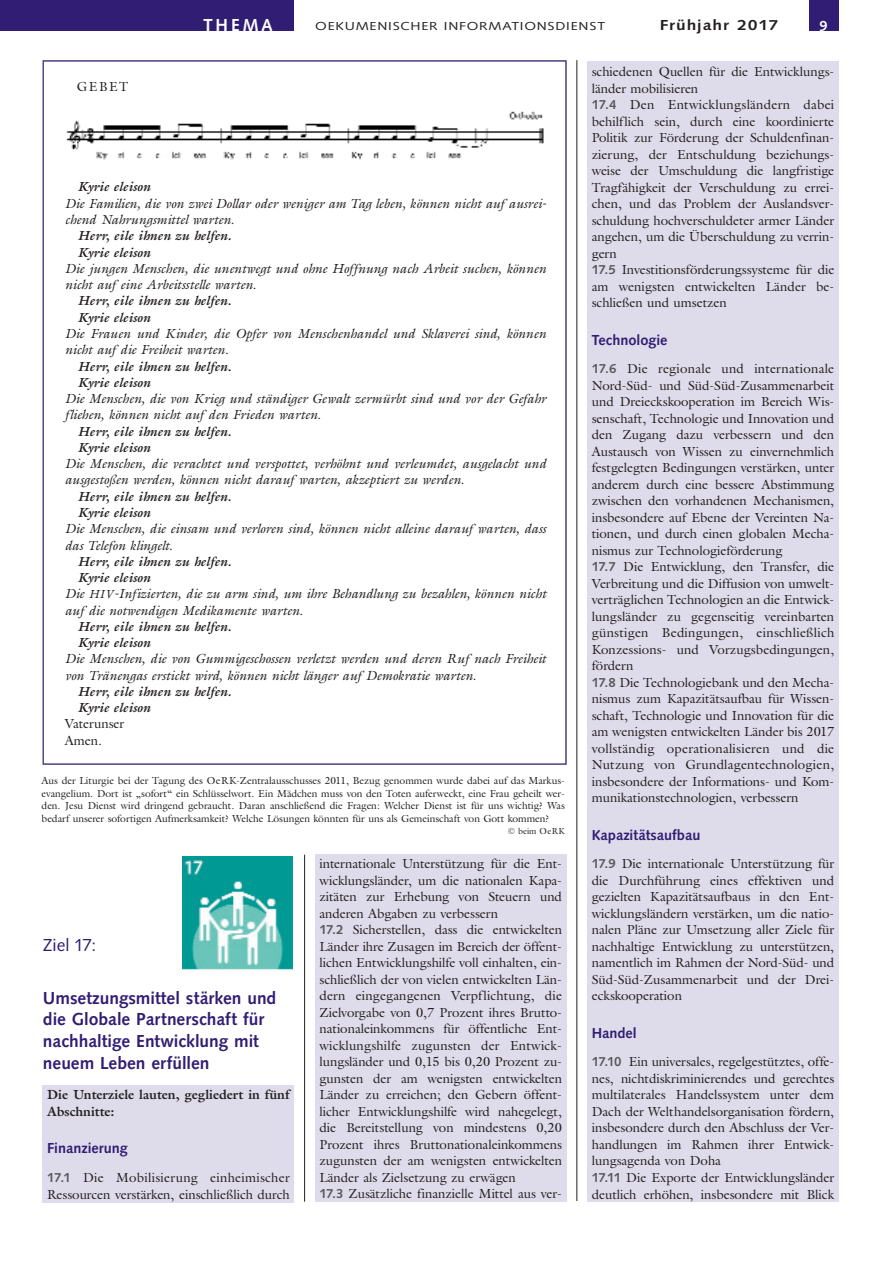
<style>
.page{position:relative;width:893px;height:1262px;background:#fff}
.page>*{position:absolute;margin:0;border:0;box-sizing:border-box;transform-origin:0 0}
.t1{font:700 18px/21.6px "Syntax";color:#311d73}
.t2{font:18px "Syntax";color:#311d73}
.t3{font:700 18px "Syntax";letter-spacing:.165em;color:#fff}
.t4{font:700 15px "Syntax";color:#311d73}
.t5{font:700 15px "Syntax";letter-spacing:.055em;color:#231f20;scale:1.2 1}
.t6{font:700 15px "Syntax";color:#fff}
.t7{font:13.5px/16.5px "Gareth";color:#231f20}
.t8{font:italic 13.5px/16.4px "Gareth";color:#231f20}
.t9{font:italic 700 13.5px/16.2px "Gareth";color:#231f20}
.t10{font:700 13.5px/16.5px "Gareth";color:#231f20}
.t11{font:12px "Syntax";letter-spacing:.055em;color:#231f20;scale:1.2 1}
.t12{font:10.5px/12.8px "Gareth";color:#231f20;text-align:justify}
.t13{font:9px "Gareth";letter-spacing:.025em;color:#231f20}
.s1{font-size:12px}
.s2{font-family:"Syntax";font-weight:700;color:#57585a}
</style>
<div class="page">
<div style="left:43px;top:1085px;width:251px;height:117px;background:#dedbea"></div>
<div style="left:315px;top:854px;width:251px;height:347px;background:#dedbea"></div>
<div style="left:587px;top:61px;width:251px;height:1141px;background:#dedbea"></div>
<div style="left:0;top:0;width:294px;height:31px;background:#311d73"></div>
<div style="left:808px;top:0;width:30px;height:31px;background:#311d73"></div>
<hr style="left:304px;top:854px;width:1px;height:347px;background:#231f20">
<hr style="left:576px;top:60px;width:1px;height:1141px;background:#231f20">
<img style="left:182px;top:856px;width:111px;height:114px">
<img style="left:66px;top:111px;width:478px;height:49px">
<h1 class="t3" style="left:203px;top:17px;width:71px">THEMA</h1>
<p class="t11" style="left:315px;top:22px;width:243px">OEKUMENISCHER INFORMATIONSDIENST</p>
<p class="t5" style="left:659px;top:19px;width:100px">Frühjahr 2017</p>
<p class="t6" style="left:819px;top:19px;width:10px">9</p>
<p class="t7" style="left:77px;top:80px;width:53px">GEBET</p>
<p class="t9" style="left:78px;top:180px;width:75px">Kyrie eleison</p>
<p class="t8" style="left:65px;top:196px;width:483px">Die Familien, die von zwei Dollar oder weniger am Tag leben, können nicht auf ausrei&shy;chend Nahrungsmittel warten.</p>
<p class="t9" style="left:78px;top:229px;width:155px">Herr, eile ihnen zu helfen.<br>Kyrie eleison</p>
<p class="t8" style="left:65px;top:261px;width:483px">Die jungen Menschen, die unentwegt und ohne Hoffnung nach Arbeit suchen, können nicht auf eine Arbeitsstelle warten.</p>
<p class="t9" style="left:78px;top:294px;width:155px">Herr, eile ihnen zu helfen.<br>Kyrie eleison</p>
<p class="t8" style="left:65px;top:326px;width:482px">Die Frauen und Kinder, die Opfer von Menschenhandel und Sklaverei sind, können nicht auf die Freiheit warten.</p>
<p class="t9" style="left:78px;top:359px;width:155px">Herr, eile ihnen zu helfen.<br>Kyrie eleison</p>
<p class="t8" style="left:65px;top:391px;width:482px">Die Menschen, die von Krieg und ständiger Gewalt zermürbt sind und vor der Gefahr fliehen, können nicht auf den Frieden warten.</p>
<p class="t9" style="left:78px;top:424px;width:155px">Herr, eile ihnen zu helfen.<br>Kyrie eleison</p>
<p class="t8" style="left:65px;top:456px;width:483px">Die Menschen, die verachtet und verspottet, verhöhnt und verleumdet, ausgelacht und ausgestoßen werden, können nicht darauf warten, akzeptiert zu werden.</p>
<p class="t9" style="left:78px;top:489px;width:155px">Herr, eile ihnen zu helfen.<br>Kyrie eleison</p>
<p class="t8" style="left:65px;top:522px;width:482px">Die Menschen, die einsam und verloren sind, können nicht alleine darauf warten, dass das Telefon klingelt.</p>
<p class="t9" style="left:78px;top:554px;width:155px">Herr, eile ihnen zu helfen.</p>
<p class="t9" style="left:78px;top:571px;width:75px">Kyrie eleison</p>
<p class="t8" style="left:65px;top:587px;width:483px">Die <span class="s1">HIV</span>-Infizierten, die zu arm sind, um ihre Behandlung zu bezahlen, können nicht</p>
<p class="t8" style="left:65px;top:603px;width:239px">auf die notwendigen Medikamente warten.</p>
<p class="t9" style="left:78px;top:620px;width:155px">Herr, eile ihnen zu helfen.<br>Kyrie eleison</p>
<p class="t8" style="left:65px;top:652px;width:482px">Die Menschen, die von Gummigeschossen verletzt werden und deren Ruf nach Freiheit von Tränengas erstickt wird, können nicht länger auf Demokratie warten.</p>
<p class="t9" style="left:78px;top:685px;width:155px">Herr, eile ihnen zu helfen.<br>Kyrie eleison</p>
<p class="t7" style="left:65px;top:717px;width:61px">Vaterunser<br>Amen.</p>
<p class="t12" style="left:42px;top:775px;width:525px">Aus der Liturgie bei der Tagung des OeRK-Zentralausschusses 2011, Bezug genommen wurde dabei auf das Markus&shy;evangelium. Dort ist „sofort“ ein Schlüsselwort. Ein Mädchen muss von den Toten auferweckt, eine Frau geheilt wer&shy;den. Jesu Dienst wird dringend gebraucht. Daran anschließend die Fragen: Welcher Dienst ist für uns wichtig? Was bedarf unserer sofortigen Aufmerksamkeit? Welche Lösungen könnten für uns als Gemeinschaft von Gott kommen?</p>
<p class="t13" style="left:508px;top:827px;width:58px">© beim OeRK</p>
<h1 class="t2" style="left:43px;top:937px;width:55px">Ziel 17:</h1>
<h1 class="t1" style="left:43px;top:988px;width:235px">Umsetzungsmittel stärken und die Globale Partnerschaft für nachhaltige Entwicklung mit neuem Leben erfüllen</h1>
<p class="t10" style="left:47px;top:1088px;width:244px">Die Unterziele lauten, gegliedert in fünf<br>Abschnitte:</p>
<p class="t4" style="left:47px;top:1142px;width:82px">Finanzierung</p>
<p class="t7" style="left:47px;top:1170px;width:244px"><span class="s2">17.1</span> Die Mobilisierung einheimischer<br>Ressourcen verstärken, einschließlich durch</p>
<p class="t7" style="left:319px;top:857px;width:244px">internationale Unterstützung für die Ent&shy;wicklungsländer, um die nationalen Kapa&shy;zitäten zur Erhebung von Steuern und anderen Abgaben zu verbessern<br><span class="s2">17.2</span> Sicherstellen, dass die entwickelten Länder ihre Zusagen im Bereich der öffent&shy;lichen Entwicklungshilfe voll einhalten, ein&shy;schließlich der von vielen entwickelten Län&shy;dern eingegangenen Verpflichtung, die Zielvorgabe von 0,7 Prozent ihres Brutto&shy;nationaleinkommens für öffentliche Ent&shy;wicklungshilfe zugunsten der Entwick&shy;lungsländer und 0,15 bis 0,20 Prozent zu&shy;gunsten der am wenigsten entwickelten Länder zu erreichen; den Gebern öffent&shy;licher Entwicklungshilfe wird nahegelegt, die Bereitstellung von mindestens 0,20<br>Prozent ihres Bruttonationaleinkommens zugunsten der am wenigsten entwickelten Länder als Zielsetzung zu erwägen<br><span class="s2">17.3</span> Zusätzliche finanzielle Mittel aus ver-</p>
<p class="t7" style="left:591px;top:65px;width:244px">schiedenen Quellen für die Entwicklungs&shy;länder mobilisieren<br><span class="s2">17.4</span> Den Entwicklungsländern dabei behilflich sein, durch eine koordinierte Politik zur Förderung der Schuldenfinan&shy;zierung, der Entschuldung beziehungs&shy;weise der Umschuldung die langfristige Tragfähigkeit der Verschuldung zu errei&shy;chen, und das Problem der Auslandsver&shy;schuldung hochverschuldeter armer Länder angehen, um die Überschuldung zu verrin&shy;gern<br><span class="s2">17.5</span> Investitionsförderungssysteme für die am wenigsten entwickelten Länder be&shy;schließen und umsetzen</p>
<p class="t4" style="left:591px;top:333px;width:77px">Technologie</p>
<p class="t7" style="left:591px;top:362px;width:244px"><span class="s2">17.6</span> Die regionale und internationale Nord-Süd- und Süd-Süd-Zusammenarbeit und Dreieckskooperation im Bereich Wis&shy;senschaft, Technologie und Innovation und den Zugang dazu verbessern und den Austausch von Wissen zu einvernehmlich festgelegten Bedingungen verstärken, unter anderem durch eine bessere Abstimmung zwischen den vorhandenen Mechanismen, insbesondere auf Ebene der Vereinten Na&shy;tionen, und durch einen globalen Mecha&shy;nismus zur Technologieförderung<br><span class="s2">17.7</span> Die Entwicklung, den Transfer, die Verbreitung und die Diffusion von umwelt&shy;verträglichen Technologien an die Entwick&shy;lungsländer zu gegenseitig vereinbarten günstigen Bedingungen, einschließlich Konzessions- und Vorzugsbedingungen, fördern<br><span class="s2">17.8</span> Die Technologiebank und den Mecha&shy;nismus zum Kapazitätsaufbau für Wissen&shy;schaft, Technologie und Innovation für die am wenigsten entwickelten Länder bis 2017 vollständig operationalisieren und die Nutzung von Grundlagentechnologien, insbesondere der Informations- und Kom&shy;munikationstechnologien, verbessern</p>
<p class="t4" style="left:591px;top:828px;width:110px">Kapazitätsaufbau</p>
<p class="t7" style="left:591px;top:857px;width:244px;text-align:justify"><span class="s2">17.9</span> Die internationale Unterstützung für die Durchführung eines effektiven und gezielten Kapazitätsaufbaus in den Ent&shy;wicklungsländern verstärken, um die natio&shy;nalen Pläne zur Umsetzung aller Ziele für nachhaltige Entwicklung zu unterstützen, namentlich im Rahmen der Nord-Süd- und Süd-Süd-Zusammenarbeit und der Drei&shy;eckskooperation</p>
<p class="t4" style="left:591px;top:1026px;width:46px">Handel</p>
<p class="t7" style="left:591px;top:1055px;width:244px"><span class="s2">17.10</span> Ein universales, regelgestütztes, offe&shy;nes, nichtdiskriminierendes und gerechtes multilaterales Handelssystem unter dem Dach der Welthandelsorganisation fördern, insbesondere durch den Abschluss der Ver&shy;handlungen im Rahmen ihrer Entwick&shy;lungsagenda von Doha<br><span class="s2">17.11</span> Die Exporte der Entwicklungsländer deutlich erhöhen, insbesondere mit Blick</p>
</div>
